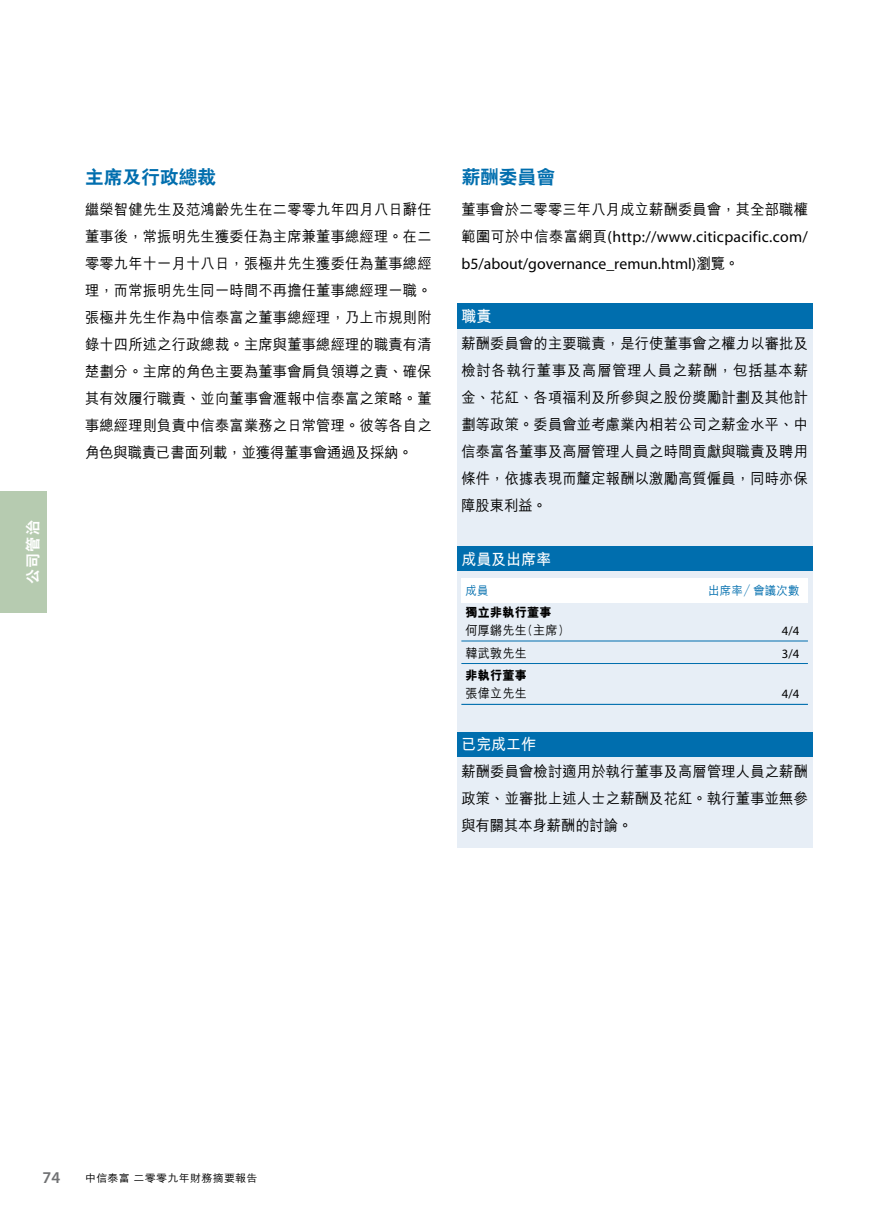
<style>
.page{position:relative;width:893px;height:1217px;background:#fff}
.page>*{position:absolute;margin:0;border:0;box-sizing:border-box;transform-origin:0 0}
.t1{font:800 18.75px "C Hei 2 HK";color:#006eae}
.t2{font:16.5px "Myriad MM 565 600";color:#707173}
.t3{font:15.75px/27px "Myriad MM 400 600";color:#000}
.t4{font:700 15.75px "M Hei HK";color:#fff;scale:.95 1}
.t5{font:500 15px/27px "M Hei HK";letter-spacing:.015em;color:#000;text-align:justify;scale:.95 1}
.t6{font:800 15px "C Hei 2 HK";color:#fff}
.t7{font:500 12.75px "M Hei HK";letter-spacing:.015em;color:#000;scale:.95 1}
.t8{font:800 12.75px "M Hei HK";letter-spacing:.015em;color:#000;scale:.95 1}
.t9{font:12.75px "Myriad MM 400 600";color:#000}
.t10{font:500 12px "M Hei HK";letter-spacing:.015em;color:#006eae;scale:.95 1}
.t11{font:500 10.5px "M Hei HK";letter-spacing:.025em;color:#000;scale:1.05 1}
.s1{font-family:"M Hei HK";font-weight:500;font-size:15px}
</style>
<div class="page">
<div style="left:0;top:491px;width:47px;height:121px;background:#b6cbb0"></div>
<div style="left:457px;top:303px;width:355px;height:544px;background:#e7eef6"></div>
<div style="left:461px;top:578px;width:347px;height:24px;background:#fff"></div>
<div style="left:457px;top:303px;width:355px;height:25px;background:#006eae"></div>
<div style="left:457px;top:546px;width:355px;height:25px;background:#006eae"></div>
<div style="left:457px;top:732px;width:355px;height:24px;background:#006eae"></div>
<hr style="left:461px;top:640px;width:347px;height:1px;background:#006eae">
<hr style="left:461px;top:663px;width:347px;height:1px;background:#006eae">
<hr style="left:461px;top:703px;width:347px;height:1px;background:#006eae">
<p class="t6" style="left:23px;top:584px;width:66px;rotate:-90deg">公司管治</p>
<p class="t1" style="left:85px;top:164px;width:133px">主席及行政總裁</p>
<p class="t5" style="left:85px;top:195px;width:366px">繼榮智健先生及范鴻齡先生在二零零九年四月八日辭任董事後，常振明先生獲委任為主席兼董事總經理。在二零零九年十一月十八日，張極井先生獲委任為董事總經理，而常振明先生同一時間不再擔任董事總經理一職。張極井先生作為中信泰富之董事總經理，乃上市規則附錄十四所述之行政總裁。主席與董事總經理的職責有清楚劃分。主席的角色主要為董事會肩負領導之責、確保其有效履行職責、並向董事會滙報中信泰富之策略。董事總經理則負責中信泰富業務之日常管理。彼等各自之角色與職責已書面列載，並獲得董事會通過及採納。</p>
<p class="t1" style="left:461px;top:164px;width:95px">薪酬委員會</p>
<p class="t5" style="left:461px;top:195px;width:366px">董事會於二零零三年八月成立薪酬委員會，其全部職權</p>
<p class="t3" style="left:461px;top:224px;width:348px"><span class="s1">範圍可於中信泰富網頁</span>(http://www.citicpacific.com/ b5/about/governance_remun.html)<span class="s1">瀏覽。</span></p>
<p class="t4" style="left:461px;top:305px;width:33px">職責</p>
<p class="t5" style="left:461px;top:329px;width:366px">薪酬委員會的主要職責，是行使董事會之權力以審批及檢討各執行董事及高層管理人員之薪酬，包括基本薪金、花紅、各項福利及所參與之股份獎勵計劃及其他計劃等政策。委員會並考慮業內相若公司之薪金水平、中信泰富各董事及高層管理人員之時間貢獻與職責及聘用條件，依據表現而釐定報酬以激勵高質僱員，同時亦保障股東利益。</p>
<p class="t4" style="left:461px;top:547px;width:96px">成員及出席率</p>
<p class="t10" style="left:466px;top:581px;width:26px">成員</p>
<p class="t10" style="left:708px;top:581px;width:97px">出席率／會議次數</p>
<p class="t8" style="left:466px;top:604px;width:92px">獨立非執行董事</p>
<p class="t7" style="left:466px;top:621px;width:105px">何厚鏘先生(主席)</p>
<p class="t9" style="left:782px;top:624px;width:19px">4/4</p>
<p class="t7" style="left:466px;top:643px;width:66px">韓武敦先生</p>
<p class="t9" style="left:782px;top:647px;width:19px">3/4</p>
<p class="t8" style="left:466px;top:667px;width:66px">非執行董事</p>
<p class="t7" style="left:466px;top:684px;width:66px">張偉立先生</p>
<p class="t9" style="left:782px;top:687px;width:19px">4/4</p>
<p class="t4" style="left:461px;top:732px;width:80px">已完成工作</p>
<p class="t5" style="left:461px;top:756px;width:366px">薪酬委員會檢討適用於執行董事及高層管理人員之薪酬政策、並審批上述人士之薪酬及花紅。執行董事並無參與有關其本身薪酬的討論。</p>
<p class="t2" style="left:43px;top:1169px;width:19px">74</p>
<p class="t11" style="left:85px;top:1170px;width:166px">中信泰富 二零零九年財務摘要報告</p>
</div>
